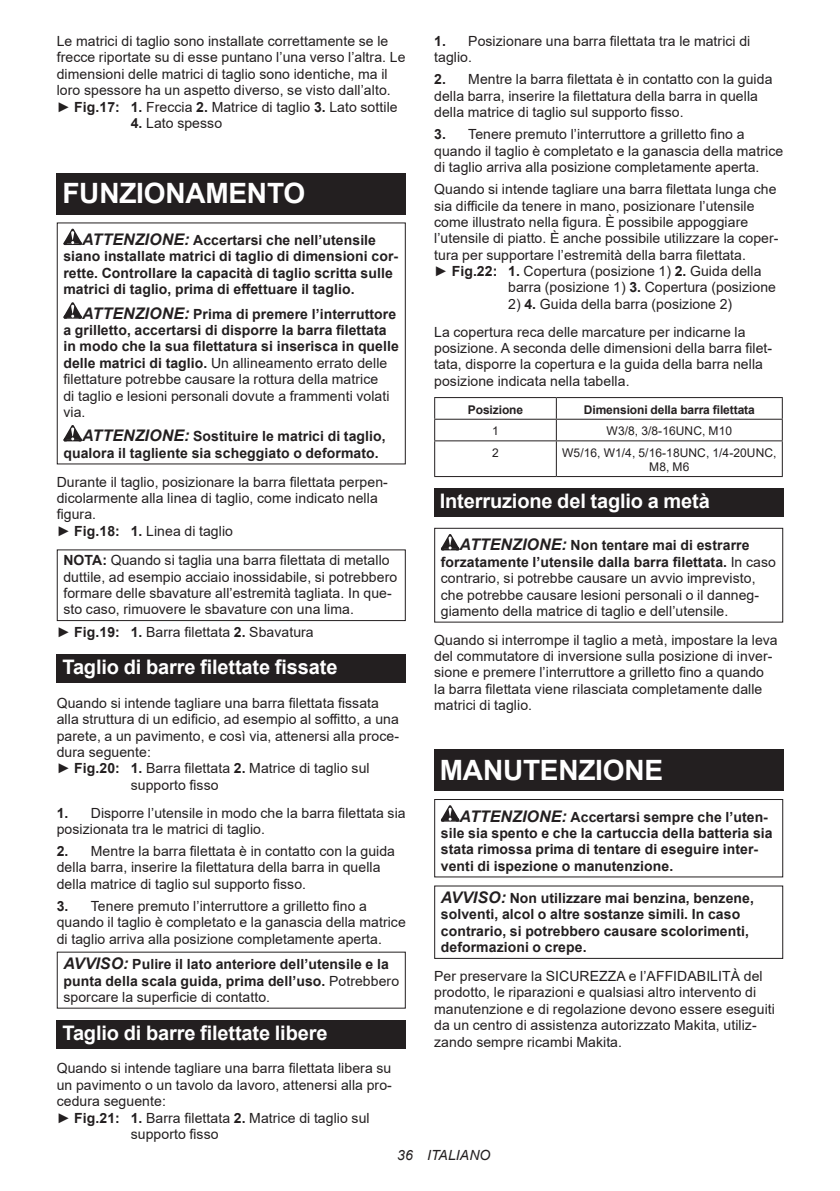
<style>
.page{position:relative;width:840px;height:1191px;background:#fff}
.page>*{position:absolute;margin:0;border:0;box-sizing:border-box;transform-origin:0 0}
.t1{font:700 28px "Arial";letter-spacing:-.01em;color:#fff}
.t2{font:700 20px "Arial";letter-spacing:-.01em;color:#fff}
.t3{font:14px/16.4px "Arial";letter-spacing:.005em;color:#231f20}
.t4{font:700 14px/16.4px "Arial";letter-spacing:.005em;color:#231f20}
.t5{font:italic 14px "Arial";letter-spacing:.005em;color:#231f20}
.t6{font:12px/14px "Arial";letter-spacing:.005em;color:#231f20;text-align:center}
.t7{font:700 12px "Arial";letter-spacing:-.01em;color:#231f20}
.s1{font-weight:700}
.s2{font-style:italic;font-size:16px}
.s3{font-weight:400}
.s4{font-weight:700;font-style:italic;font-size:16px}
</style>
<div class="page">
<div style="left:57px;top:173px;width:348px;height:41px;background:#231f20"></div>
<svg style="left:63px;top:229px;width:19px;height:16px"></svg>
<svg style="left:63px;top:302px;width:19px;height:17px"></svg>
<svg style="left:63px;top:425px;width:19px;height:16px"></svg>
<div style="left:57px;top:549px;width:348px;height:72px;border:1px solid #231f20"></div>
<div style="left:57px;top:654px;width:348px;height:29px;background:#231f20"></div>
<div style="left:57px;top:1020px;width:348px;height:28px;background:#231f20"></div>
<hr style="left:434px;top:397px;width:122px;height:1px;background:#231f20">
<hr style="left:556px;top:397px;width:226px;height:1px;background:#231f20">
<hr style="left:434px;top:419px;width:122px;height:1px;background:#231f20">
<svg style="left:434px;top:398px;width:1px;height:42px"></svg>
<hr style="left:556px;top:419px;width:226px;height:1px;background:#231f20">
<svg style="left:555px;top:398px;width:1px;height:42px"></svg>
<svg style="left:781px;top:398px;width:1px;height:42px"></svg>
<hr style="left:434px;top:440px;width:122px;height:1px;background:#231f20">
<hr style="left:434px;top:441px;width:1px;height:35px;background:#231f20">
<hr style="left:556px;top:440px;width:226px;height:1px;background:#231f20">
<hr style="left:555px;top:441px;width:1px;height:35px;background:#231f20">
<hr style="left:781px;top:441px;width:1px;height:35px;background:#231f20">
<hr style="left:434px;top:476px;width:122px;height:1px;background:#231f20">
<hr style="left:556px;top:476px;width:226px;height:1px;background:#231f20">
<div style="left:434px;top:488px;width:348px;height:29px;background:#231f20"></div>
<svg style="left:440px;top:534px;width:19px;height:16px"></svg>
<div style="left:434px;top:528px;width:348px;height:94px;border:1px solid #231f20"></div>
<div style="left:434px;top:750px;width:348px;height:41px;background:#231f20"></div>
<svg style="left:440px;top:805px;width:19px;height:16px"></svg>
<div style="left:434px;top:799px;width:348px;height:78px;border:1px solid #231f20"></div>
<div style="left:434px;top:885px;width:348px;height:74px;border:1px solid #231f20"></div>
<p class="t3" style="left:57px;top:33px;width:350px">Le matrici di taglio sono installate correttamente se le frecce riportate su di esse puntano l’una verso l’altra. Le dimensioni delle matrici di taglio sono identiche, ma il loro spessore ha un aspetto diverso, se visto dall’alto. ► <span class="s1">Fig.17: 1.</span> Freccia <span class="s1">2.</span> Matrice di taglio <span class="s1">3.</span> Lato sottile</p>
<p class="t3" style="left:131px;top:115px;width:93px"><span class="s1">4.</span> Lato spesso</p>
<h1 class="t1" style="left:62px;top:173px;width:244px">FUNZIONAMENTO</h1>
<p class="t4" style="left:63px;top:232px;width:336px;text-indent:19px"><span class="s2">ATTENZIONE:</span> Accertarsi che nell’utensile siano installate matrici di taglio di dimensioni cor&shy;rette. Controllare la capacità di taglio scritta sulle matrici di taglio, prima di effettuare il taglio.</p>
<p class="t4" style="left:63px;top:306px;width:337px;text-indent:19px"><span class="s2">ATTENZIONE:</span> Prima di premere l’interruttore a grilletto, accertarsi di disporre la barra filettata in modo che la sua filettatura si inserisca in quelle delle matrici di taglio. <span class="s3">Un allineamento errato delle filettature potrebbe causare la rottura della matrice<br>di taglio e lesioni personali dovute a frammenti volati via.</span></p>
<p class="t4" style="left:63px;top:428px;width:323px;text-indent:19px"><span class="s2">ATTENZIONE:</span> Sostituire le matrici di taglio, qualora il tagliente sia scheggiato o deformato.</p>
<p class="t3" style="left:57px;top:473px;width:332px">Durante il taglio, posizionare la barra filettata perpen&shy;dicolarmente alla linea di taglio, come indicato nella figura.<br>► <span class="s1">Fig.18: 1.</span> Linea di taglio</p>
<p class="t3" style="left:63px;top:552px;width:335px"><span class="s1">NOTA:</span> Quando si taglia una barra filettata di metallo duttile, ad esempio acciaio inossidabile, si potrebbero formare delle sbavature all’estremità tagliata. In que&shy;sto caso, rimuovere le sbavature con una lima.</p>
<p class="t3" style="left:57px;top:624px;width:258px">► <span class="s1">Fig.19: 1.</span> Barra filettata <span class="s1">2.</span> Sbavatura</p>
<h2 class="t2" style="left:62px;top:653px;width:276px">Taglio di barre filettate fissate</h2>
<p class="t3" style="left:57px;top:694px;width:323px">Quando si intende tagliare una barra filettata fissata</p>
<p class="t3" style="left:57px;top:711px;width:343px">alla struttura di un edificio, ad esempio al soffitto, a una</p>
<p class="t3" style="left:57px;top:727px;width:343px">parete, a un pavimento, e così via, attenersi alla proce-</p>
<p class="t3" style="left:57px;top:744px;width:96px">dura seguente:</p>
<p class="t3" style="left:57px;top:760px;width:314px">► <span class="s1">Fig.20: 1.</span> Barra filettata <span class="s1">2.</span> Matrice di taglio sul</p>
<p class="t3" style="left:131px;top:776px;width:89px">supporto fisso</p>
<p class="t3" style="left:57px;top:804px;width:350px"><span class="s1">1.</span> Disporre l’utensile in modo che la barra filettata sia posizionata tra le matrici di taglio.</p>
<p class="t3" style="left:57px;top:842px;width:339px"><span class="s1">2.</span> Mentre la barra filettata è in contatto con la guida della barra, inserire la filettatura della barra in quella della matrice di taglio sul supporto fisso.</p>
<p class="t3" style="left:57px;top:897px;width:350px"><span class="s1">3.</span> Tenere premuto l’interruttore a grilletto fino a quando il taglio è completato e la ganascia della matrice di taglio arriva alla posizione completamente aperta.</p>
<p class="t4" style="left:63px;top:956px;width:337px"><span class="s2">AVVISO:</span> Pulire il lato anteriore dell’utensile e la punta della scala guida, prima dell’uso. <span class="s3">Potrebbero sporcare la superficie di contatto.</span></p>
<h2 class="t2" style="left:62px;top:1018px;width:266px">Taglio di barre filettate libere</h2>
<p class="t3" style="left:57px;top:1060px;width:336px">Quando si intende tagliare una barra filettata libera su</p>
<p class="t3" style="left:57px;top:1076px;width:336px">un pavimento o un tavolo da lavoro, attenersi alla pro-</p>
<p class="t3" style="left:57px;top:1093px;width:111px">cedura seguente:</p>
<p class="t3" style="left:57px;top:1109px;width:314px">► <span class="s1">Fig.21: 1.</span> Barra filettata <span class="s1">2.</span> Matrice di taglio sul</p>
<p class="t3" style="left:131px;top:1125px;width:89px">supporto fisso</p>
<p class="t3" style="left:434px;top:33px;width:317px"><span class="s1">1.</span> Posizionare una barra filettata tra le matrici di taglio.</p>
<p class="t3" style="left:434px;top:71px;width:339px"><span class="s1">2.</span> Mentre la barra filettata è in contatto con la guida della barra, inserire la filettatura della barra in quella della matrice di taglio sul supporto fisso.</p>
<p class="t3" style="left:434px;top:126px;width:350px"><span class="s1">3.</span> Tenere premuto l’interruttore a grilletto fino a quando il taglio è completato e la ganascia della matrice di taglio arriva alla posizione completamente aperta.</p>
<p class="t3" style="left:434px;top:181px;width:344px">Quando si intende tagliare una barra filettata lunga che</p>
<p class="t3" style="left:434px;top:197px;width:322px">sia difficile da tenere in mano, posizionare l’utensile</p>
<p class="t3" style="left:434px;top:214px;width:315px">come illustrato nella figura. È possibile appoggiare</p>
<p class="t3" style="left:434px;top:230px;width:345px">l’utensile di piatto. È anche possibile utilizzare la coper-</p>
<p class="t3" style="left:434px;top:246px;width:313px">tura per supportare l’estremità della barra filettata.</p>
<p class="t3" style="left:434px;top:263px;width:328px">► <span class="s1">Fig.22: 1.</span> Copertura (posizione 1) <span class="s1">2.</span> Guida della</p>
<p class="t3" style="left:508px;top:279px;width:269px">barra (posizione 1) <span class="s1">3.</span> Copertura (posizione</p>
<p class="t3" style="left:434px;top:290px;width:313px;line-height:27.8px;text-indent:74px">2) <span class="s1">4.</span> Guida della barra (posizione 2)<br>La copertura reca delle marcature per indicarne la</p>
<p class="t3" style="left:434px;top:340px;width:339px">posizione. A seconda delle dimensioni della barra filet&shy;tata, disporre la copertura e la guida della barra nella posizione indicata nella tabella.</p>
<p class="t7" style="left:467px;top:401px;width:57px">Posizione</p>
<p class="t7" style="left:583px;top:401px;width:172px">Dimensioni della barra filettata</p>
<p class="t6" style="left:492px;top:424px;width:8px">1</p>
<p class="t6" style="left:606px;top:424px;width:127px">W3/8, 3/8-16UNC, M10</p>
<p class="t6" style="left:492px;top:445px;width:8px">2</p>
<p class="t6" style="left:562px;top:445px;width:216px">W5/16, W1/4, 5/16-18UNC, 1/4-20UNC,<br>M8, M6</p>
<h2 class="t2" style="left:439px;top:487px;width:271px">Interruzione del taglio a metà</h2>
<p class="t3" style="left:440px;top:537px;width:336px;text-indent:19px"><span class="s4">ATTENZIONE:</span> <span class="s1">Non tentare mai di estrarre forzatamente l’utensile dalla barra filettata.</span> In caso contrario, si potrebbe causare un avvio imprevisto, che potrebbe causare lesioni personali o il danneg&shy;giamento della matrice di taglio e dell’utensile.</p>
<p class="t3" style="left:434px;top:631px;width:345px">Quando si interrompe il taglio a metà, impostare la leva del commutatore di inversione sulla posizione di inver&shy;sione e premere l’interruttore a grilletto fino a quando la barra filettata viene rilasciata completamente dalle matrici di taglio.</p>
<h1 class="t1" style="left:439px;top:750px;width:225px">MANUTENZIONE</h1>
<p class="t4" style="left:440px;top:808px;width:333px;text-indent:19px"><span class="s2">ATTENZIONE:</span> Accertarsi sempre che l’uten&shy;sile sia spento e che la cartuccia della batteria sia stata rimossa prima di tentare di eseguire inter&shy;venti di ispezione o manutenzione.</p>
<p class="t4" style="left:440px;top:890px;width:314px"><span class="s2">AVVISO:</span> Non utilizzare mai benzina, benzene, solventi, alcol o altre sostanze simili. In caso contrario, si potrebbero causare scolorimenti, deformazioni o crepe.</p>
<p class="t3" style="left:434px;top:967px;width:342px">Per preservare la SICUREZZA e l’AFFIDABILITÀ del prodotto, le riparazioni e qualsiasi altro intervento di manutenzione e di regolazione devono essere eseguiti da un centro di assistenza autorizzato Makita, utiliz&shy;zando sempre ricambi Makita.</p>
<p class="t5" style="left:397px;top:1146px;width:95px">36 ITALIANO</p>
</div>
